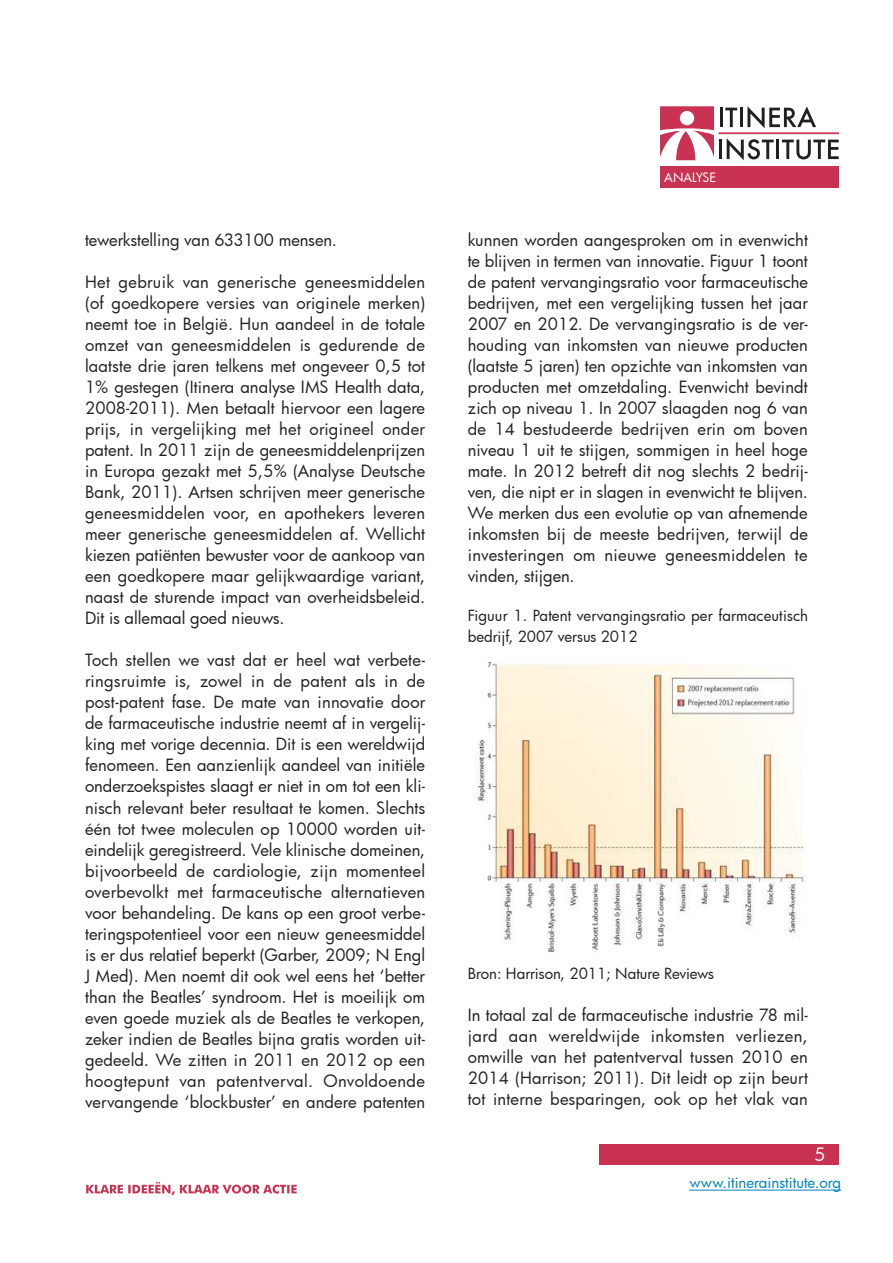
<style>
.page{position:relative;width:893px;height:1263px;background:#fff}
.page>*{position:absolute;margin:0;border:0;box-sizing:border-box;transform-origin:0 0}
.t1{font:18px "Futura";color:#fff}
.t2{font:16.5px/21px "Futura";letter-spacing:.005em;color:#221f1f;text-align:justify}
.t3{font:15px/21px "Futura";color:#221f1f}
.t4{font:15px "Futura";color:#0082bf}
.t5{font:12.6px "Futura";letter-spacing:-.005em;color:#fff}
</style>
<div class="page">
<div style="left:599px;top:1144px;width:240px;height:21px;background:#c93252"></div>
<hr style="left:689px;top:1189px;width:152px;height:1px;background:#0082bf">
<svg style="left:86px;top:1182px;width:211px;height:13px"></svg>
<svg style="left:660px;top:106px;width:54px;height:54px"></svg>
<hr style="left:720px;top:108px;width:3px;height:19px;background:#221f1f">
<svg style="left:725px;top:108px;width:12px;height:19px"></svg>
<hr style="left:740px;top:108px;width:3px;height:19px;background:#221f1f">
<svg style="left:747px;top:106px;width:69px;height:22px"></svg>
<hr style="left:719px;top:140px;width:3px;height:19px;background:#221f1f">
<svg style="left:727px;top:138px;width:47px;height:22px"></svg>
<hr style="left:776px;top:140px;width:3px;height:19px;background:#221f1f">
<svg style="left:782px;top:140px;width:57px;height:19px"></svg>
<hr style="left:719px;top:133px;width:120px;height:1px;background:#c93252">
<div style="left:660px;top:166px;width:179px;height:22px;background:#c93252"></div>
<img style="left:475px;top:662px;width:330px;height:290px">
<p class="t2" style="left:85px;top:231px;width:253px">tewerkstelling van 633100 mensen.</p>
<p class="t2" style="left:85px;top:273px;width:342px">Het gebruik van generische geneesmiddelen (of goedkopere versies van originele merken) neemt toe in België. Hun aandeel in de totale omzet van geneesmiddelen is gedurende de laatste drie jaren telkens met ongeveer 0,5 tot 1% gestegen (Itinera analyse IMS Health data, 2008-2011). Men betaalt hiervoor een lagere prijs, in vergelijking met het origineel onder patent. In 2011 zijn de geneesmiddelenprijzen in Europa gezakt met 5,5% (Analyse Deutsche Bank, 2011). Artsen schrijven meer generische geneesmiddelen voor, en apothekers leveren meer generische geneesmiddelen af. Wellicht kiezen patiënten bewuster voor de aankoop van een goedkopere maar gelijkwaardige variant, naast de sturende impact van overheidsbeleid.<br>Dit is allemaal goed nieuws.</p>
<p class="t2" style="left:85px;top:651px;width:342px">Toch stellen we vast dat er heel wat verbete&shy;ringsruimte is, zowel in de patent als in de post-patent fase. De mate van innovatie door de farmaceutische industrie neemt af in vergelij&shy;king met vorige decennia. Dit is een wereldwijd fenomeen. Een aanzienlijk aandeel van initiële onderzoekspistes slaagt er niet in om tot een kli&shy;nisch relevant beter resultaat te komen. Slechts één tot twee moleculen op 10000 worden uit&shy;eindelijk geregistreerd. Vele klinische domeinen, bijvoorbeeld de cardiologie, zijn momenteel overbevolkt met farmaceutische alternatieven voor behandeling. De kans op een groot verbe&shy;teringspotentieel voor een nieuw geneesmiddel is er dus relatief beperkt (Garber, 2009; N Engl J Med). Men noemt dit ook wel eens het ‘better than the Beatles’ syndroom. Het is moeilijk om even goede muziek als de Beatles te verkopen, zeker indien de Beatles bijna gratis worden uit&shy;gedeeld. We zitten in 2011 en 2012 op een hoogtepunt van patentverval. Onvoldoende vervangende ‘blockbuster’ en andere patenten</p>
<p class="t5" style="left:664px;top:171px;width:54px">ANALYSE</p>
<p class="t2" style="left:468px;top:231px;width:342px">kunnen worden aangesproken om in evenwicht te blijven in termen van innovatie. Figuur 1 toont de patent vervangingsratio voor farmaceutische bedrijven, met een vergelijking tussen het jaar 2007 en 2012. De vervangingsratio is de ver&shy;houding van inkomsten van nieuwe producten (laatste 5 jaren) ten opzichte van inkomsten van producten met omzetdaling. Evenwicht bevindt zich op niveau 1. In 2007 slaagden nog 6 van de 14 bestudeerde bedrijven erin om boven niveau 1 uit te stijgen, sommigen in heel hoge mate. In 2012 betreft dit nog slechts 2 bedrij&shy;ven, die nipt er in slagen in evenwicht te blijven.<br>We merken dus een evolutie op van afnemende inkomsten bij de meeste bedrijven, terwijl de investeringen om nieuwe geneesmiddelen te vinden, stijgen.</p>
<p class="t3" style="left:468px;top:607px;width:342px">Figuur 1. Patent vervangingsratio per farmaceutisch bedrijf, 2007 versus 2012</p>
<p class="t3" style="left:468px;top:964px;width:248px">Bron: Harrison, 2011; Nature Reviews</p>
<p class="t2" style="left:468px;top:1005px;width:342px">In totaal zal de farmaceutische industrie 78 mil&shy;jard aan wereldwijde inkomsten verliezen, omwille van het patentverval tussen 2010 en 2014 (Harrison; 2011). Dit leidt op zijn beurt tot interne besparingen, ook op het vlak van</p>
<p class="t1" style="left:814px;top:1146px;width:13px">5</p>
<p class="t4" style="left:689px;top:1175px;width:153px">www.itinerainstitute.org</p>
</div>
